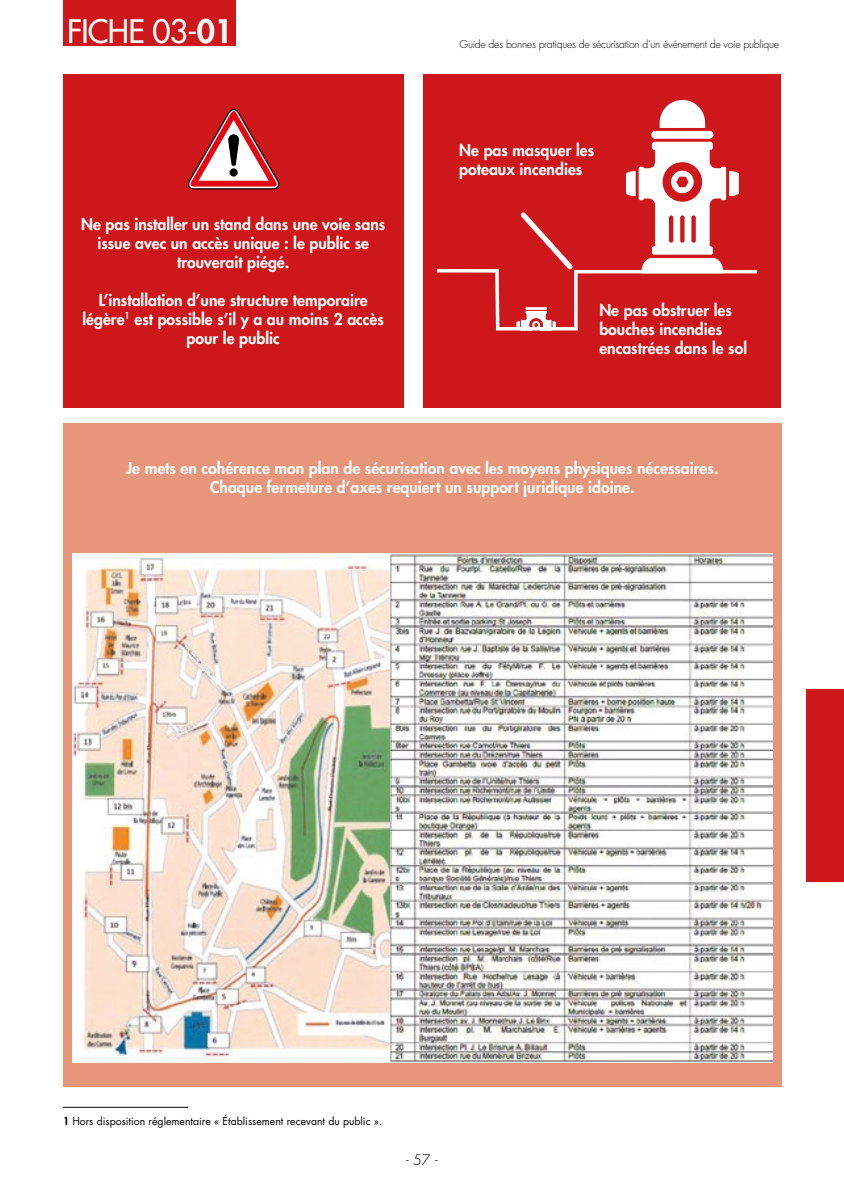
<style>
.page{position:relative;width:844px;height:1191px;background:#fff}
.page>*{position:absolute;margin:0;border:0;box-sizing:border-box;transform-origin:0 0}
.t1{font:500 31.5px "Futura Std";letter-spacing:-.025em;color:#fff}
.t2{font:800 15.75px/18.9px "Futura Std";color:#fff;text-align:center}
.t3{font:300 14px "Futura Std";color:#000}
.t4{font:300 10.5px "Futura Std";letter-spacing:-.025em;color:#000}
.t5{font:10.5px "Futura Std";color:#000}
.s1{font-weight:800}
</style>
<div class="page">
<div style="left:63px;top:0;width:173px;height:46px;background:#cd171a"></div>
<div style="left:63px;top:74px;width:340px;height:333px;background:#cd171a"></div>
<svg style="left:188px;top:109px;width:91px;height:80px"></svg>
<div style="left:423px;top:74px;width:357px;height:333px;background:#cd171a"></div>
<svg style="left:436px;top:100px;width:322px;height:231px"></svg>
<div style="left:63px;top:423px;width:718px;height:663px;background:#e7967b"></div>
<img style="left:73px;top:553px;width:318px;height:509px">
<img style="left:391px;top:553px;width:381px;height:509px">
<hr style="left:63px;top:1107px;width:125px;height:1px;background:#000">
<div style="left:806px;top:690px;width:37px;height:192px;background:#cd171a"></div>
<h1 class="t1" style="left:67px;top:11px;width:167px">FICHE 03-<span class="s1">01</span></h1>
<p class="t2" style="left:81px;top:215px;width:305px">Ne pas installer un stand dans une voie sans issue avec un accès unique : le public se trouverait piégé.</p>
<p class="t2" style="left:82px;top:290px;width:303px">L’installation d’une structure temporaire légère<sup>1</sup> est possible s’il y a au moins 2 accès pour le public</p>
<p class="t4" style="left:459px;top:38px;width:321px">Guide des bonnes pratiques de sécurisation d’un événement de voie publique</p>
<p class="t2" style="left:459px;top:140px;width:136px;text-align:left">Ne pas masquer les poteaux incendies</p>
<p class="t2" style="left:599px;top:300px;width:149px;text-align:left">Ne pas obstruer les bouches incendies encastrées dans le sol</p>
<p class="t2" style="left:126px;top:458px;width:593px">Je mets en cohérence mon plan de sécurisation avec les moyens physiques nécessaires.<br>Chaque fermeture d’axes requiert un support juridique idoine.</p>
<p class="t5" style="left:63px;top:1114px;width:321px"><span class="s1">1</span> Hors disposition réglementaire « Établissement recevant du public ».</p>
<p class="t3" style="left:406px;top:1151px;width:33px">- 57 -</p>
</div>
